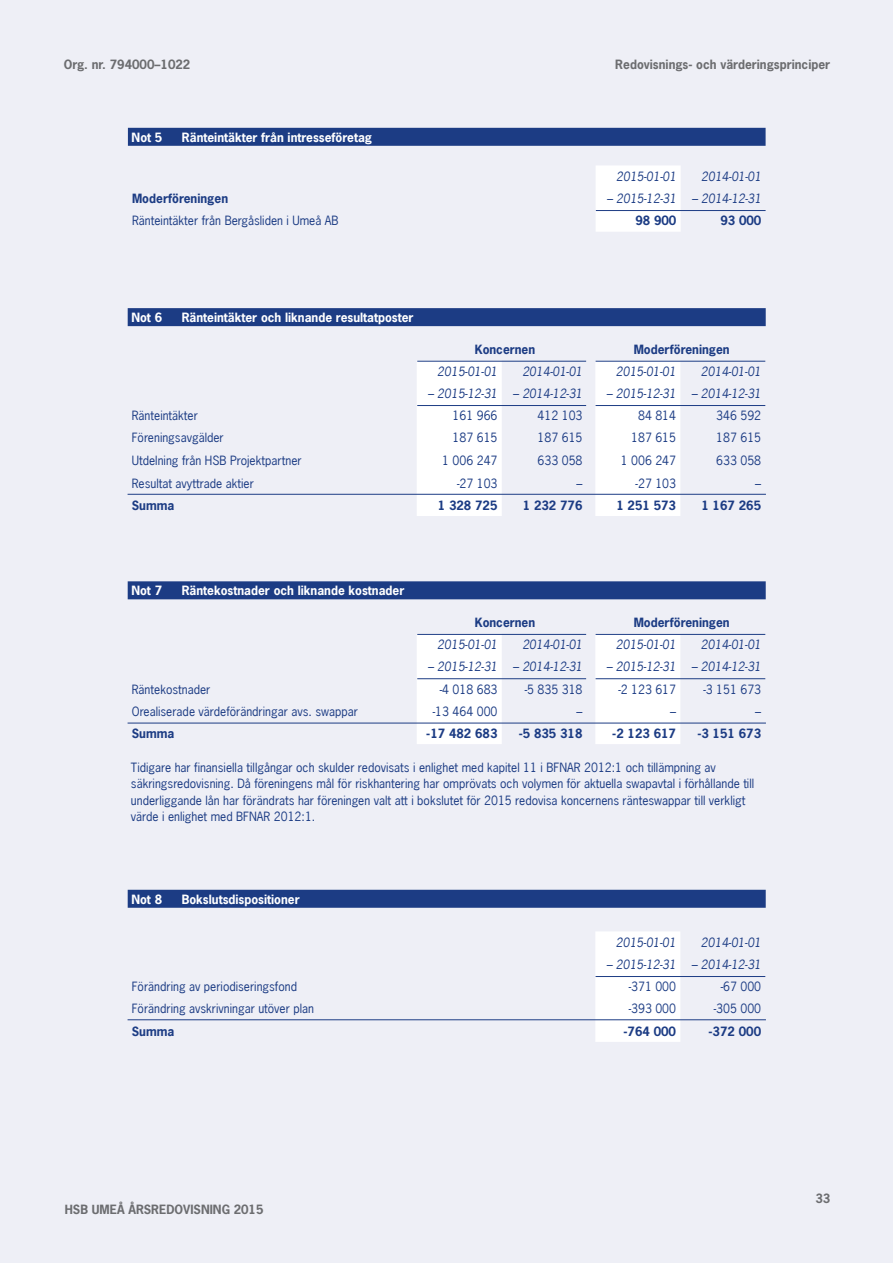
<style>
.page{position:relative;width:893px;height:1263px;background:#eeeff6}
.page>*{position:absolute;margin:0;border:0;box-sizing:border-box;transform-origin:0 0}
.Tabell___brödtext{font:12px/16.5px "News Gothic";color:#1c3c84}
.Tabell___siffror_hög{font:italic 12px "News Gothic";color:#1c3c84}
.Tabell___siffror_hög-2{font:12px "News Gothic";color:#1c3c84}
.Notlista___notnummer{font:700 12px "News Gothic";color:#fff}
.Tabell___siffror_hög-3{font:700 12px "News Gothic";color:#1c3c84}
.Kapitelrubrik__pagin{font:700 12px "News Gothic";color:#6c6d70}
.Tabell___kursiv{font:700 12px "News Gothic";color:#1c3c84}
.Tabell___brödtext_bo{font:700 12px "News Gothic";color:#1c3c84}
</style>
<div class="page">
<div style="left:596px;top:166px;width:85px;height:66px;background:#fff"></div>
<hr style="left:596px;top:210px;width:170px;height:1px;background:#1c3c84">
<div style="left:128px;top:128px;width:638px;height:18px;background:#1c3c84"></div>
<div style="left:128px;top:308px;width:638px;height:18px;background:#1c3c84"></div>
<div style="left:128px;top:581px;width:638px;height:18px;background:#1c3c84"></div>
<svg style="left:417px;top:360px;width:263px;height:156px"></svg>
<svg style="left:417px;top:634px;width:263px;height:110px"></svg>
<hr style="left:417px;top:405px;width:169px;height:1px;background:#1c3c84">
<hr style="left:417px;top:678px;width:169px;height:1px;background:#1c3c84">
<hr style="left:417px;top:361px;width:169px;height:1px;background:#1c3c84">
<hr style="left:417px;top:634px;width:169px;height:1px;background:#1c3c84">
<hr style="left:596px;top:405px;width:169px;height:1px;background:#1c3c84">
<hr style="left:596px;top:678px;width:169px;height:1px;background:#1c3c84">
<hr style="left:596px;top:361px;width:169px;height:1px;background:#1c3c84">
<hr style="left:596px;top:634px;width:169px;height:1px;background:#1c3c84">
<hr style="left:128px;top:494px;width:638px;height:1px;background:#1c3c84">
<hr style="left:128px;top:723px;width:638px;height:1px;background:#1c3c84">
<div style="left:128px;top:890px;width:638px;height:18px;background:#1c3c84"></div>
<div style="left:595px;top:932px;width:85px;height:110px;background:#fff"></div>
<hr style="left:596px;top:976px;width:169px;height:1px;background:#1c3c84">
<hr style="left:128px;top:1019px;width:638px;height:1px;background:#1c3c84">
<p class="Kapitelrubrik__pagin" style="left:64px;top:56px;width:128px">Org. nr. 794000–1022</p>
<p class="Notlista___notnummer" style="left:132px;top:129px;width:32px">Not 5</p>
<p class="Notlista___notnummer" style="left:182px;top:129px;width:192px">Ränteintäkter från intresseföretag</p>
<p class="Kapitelrubrik__pagin" style="left:615px;top:56px;width:216px">Redovisnings- och värderingsprinciper</p>
<p class="Tabell___siffror_hög" style="left:616px;top:169px;width:62px">2015-01-01</p>
<p class="Tabell___siffror_hög" style="left:701px;top:169px;width:62px">2014-01-01</p>
<p class="Tabell___kursiv" style="left:132px;top:191px;width:98px">Moderföreningen</p>
<p class="Tabell___siffror_hög" style="left:607px;top:191px;width:71px">– 2015-12-31</p>
<p class="Tabell___siffror_hög" style="left:692px;top:191px;width:71px">– 2014-12-31</p>
<p class="Tabell___brödtext" style="left:132px;top:212px;width:208px">Ränteintäkter från Bergåsliden i Umeå AB</p>
<p class="Tabell___siffror_hög-3" style="left:635px;top:213px;width:43px">98 900</p>
<p class="Tabell___siffror_hög-3" style="left:720px;top:213px;width:43px">93 000</p>
<p class="Notlista___notnummer" style="left:131px;top:309px;width:32px">Not 6</p>
<p class="Notlista___notnummer" style="left:182px;top:309px;width:233px">Ränteintäkter och liknande resultatposter</p>
<p class="Tabell___siffror_hög-3" style="left:475px;top:342px;width:62px">Koncernen</p>
<p class="Tabell___siffror_hög-3" style="left:634px;top:342px;width:98px">Moderföreningen</p>
<p class="Tabell___siffror_hög" style="left:437px;top:364px;width:62px">2015-01-01</p>
<p class="Tabell___siffror_hög" style="left:522px;top:364px;width:62px">2014-01-01</p>
<p class="Tabell___siffror_hög" style="left:616px;top:364px;width:62px">2015-01-01</p>
<p class="Tabell___siffror_hög" style="left:701px;top:364px;width:62px">2014-01-01</p>
<p class="Tabell___siffror_hög" style="left:428px;top:386px;width:71px">– 2015-12-31</p>
<p class="Tabell___siffror_hög" style="left:513px;top:386px;width:71px">– 2014-12-31</p>
<p class="Tabell___siffror_hög" style="left:606px;top:386px;width:71px">– 2015-12-31</p>
<p class="Tabell___siffror_hög" style="left:691px;top:386px;width:71px">– 2014-12-31</p>
<p class="Tabell___brödtext" style="left:132px;top:407px;width:68px">Ränteintäkter</p>
<p class="Tabell___siffror_hög-2" style="left:453px;top:408px;width:46px">161 966</p>
<p class="Tabell___siffror_hög-2" style="left:538px;top:408px;width:46px">412 103</p>
<p class="Tabell___siffror_hög-2" style="left:638px;top:408px;width:40px">84 814</p>
<p class="Tabell___siffror_hög-2" style="left:716px;top:408px;width:46px">346 592</p>
<p class="Tabell___brödtext" style="left:132px;top:430px;width:93px">Föreningsavgälder</p>
<p class="Tabell___siffror_hög-2" style="left:453px;top:430px;width:46px">187 615</p>
<p class="Tabell___siffror_hög-2" style="left:538px;top:430px;width:46px">187 615</p>
<p class="Tabell___siffror_hög-2" style="left:631px;top:430px;width:46px">187 615</p>
<p class="Tabell___siffror_hög-2" style="left:716px;top:430px;width:46px">187 615</p>
<p class="Tabell___brödtext" style="left:132px;top:452px;width:171px">Utdelning från HSB Projektpartner</p>
<p class="Tabell___siffror_hög-2" style="left:442px;top:452px;width:57px">1 006 247</p>
<p class="Tabell___siffror_hög-2" style="left:538px;top:452px;width:46px">633 058</p>
<p class="Tabell___siffror_hög-2" style="left:621px;top:452px;width:57px">1 006 247</p>
<p class="Tabell___siffror_hög-2" style="left:716px;top:452px;width:46px">633 058</p>
<p class="Tabell___brödtext" style="left:132px;top:475px;width:124px">Resultat avyttrade aktier</p>
<p class="Tabell___siffror_hög-2" style="left:457px;top:475px;width:42px">-27 103</p>
<p class="Tabell___siffror_hög-2" style="left:577px;top:475px;width:7px">–</p>
<p class="Tabell___siffror_hög-2" style="left:636px;top:475px;width:42px">-27 103</p>
<p class="Tabell___siffror_hög-2" style="left:755px;top:475px;width:7px">–</p>
<p class="Tabell___brödtext_bo" style="left:132px;top:497px;width:44px">Summa</p>
<p class="Tabell___siffror_hög-3" style="left:438px;top:497px;width:61px">1 328 725</p>
<p class="Tabell___siffror_hög-3" style="left:523px;top:497px;width:61px">1 232 776</p>
<p class="Tabell___siffror_hög-3" style="left:616px;top:497px;width:61px">1 251 573</p>
<p class="Tabell___siffror_hög-3" style="left:701px;top:497px;width:61px">1 167 265</p>
<p class="Notlista___notnummer" style="left:131px;top:583px;width:32px">Not 7</p>
<p class="Notlista___notnummer" style="left:182px;top:583px;width:224px">Räntekostnader och liknande kostnader</p>
<p class="Tabell___siffror_hög-3" style="left:475px;top:615px;width:62px">Koncernen</p>
<p class="Tabell___siffror_hög-3" style="left:634px;top:615px;width:98px">Moderföreningen</p>
<p class="Tabell___siffror_hög" style="left:437px;top:637px;width:62px">2015-01-01</p>
<p class="Tabell___siffror_hög" style="left:522px;top:637px;width:62px">2014-01-01</p>
<p class="Tabell___siffror_hög" style="left:616px;top:637px;width:62px">2015-01-01</p>
<p class="Tabell___siffror_hög" style="left:701px;top:637px;width:62px">2014-01-01</p>
<p class="Tabell___siffror_hög" style="left:428px;top:659px;width:71px">– 2015-12-31</p>
<p class="Tabell___siffror_hög" style="left:513px;top:659px;width:71px">– 2014-12-31</p>
<p class="Tabell___siffror_hög" style="left:606px;top:659px;width:71px">– 2015-12-31</p>
<p class="Tabell___siffror_hög" style="left:691px;top:659px;width:71px">– 2014-12-31</p>
<p class="Tabell___brödtext" style="left:132px;top:681px;width:80px">Räntekostnader</p>
<p class="Tabell___siffror_hög-2" style="left:440px;top:681px;width:59px">-4 018 683</p>
<p class="Tabell___siffror_hög-2" style="left:525px;top:681px;width:59px">-5 835 318</p>
<p class="Tabell___siffror_hög-2" style="left:618px;top:681px;width:59px">-2 123 617</p>
<p class="Tabell___siffror_hög-2" style="left:703px;top:681px;width:59px">-3 151 673</p>
<p class="Tabell___brödtext" style="left:132px;top:703px;width:228px">Orealiserade värdeförändringar avs. swappar</p>
<p class="Tabell___siffror_hög-2" style="left:433px;top:703px;width:66px">-13 464 000</p>
<p class="Tabell___siffror_hög-2" style="left:577px;top:703px;width:7px">–</p>
<p class="Tabell___siffror_hög-2" style="left:670px;top:703px;width:7px">–</p>
<p class="Tabell___siffror_hög-2" style="left:755px;top:703px;width:7px">–</p>
<p class="Tabell___brödtext_bo" style="left:132px;top:725px;width:44px">Summa</p>
<p class="Tabell___siffror_hög-3" style="left:426px;top:725px;width:73px">-17 482 683</p>
<p class="Tabell___siffror_hög-3" style="left:519px;top:725px;width:65px">-5 835 318</p>
<p class="Tabell___siffror_hög-3" style="left:612px;top:725px;width:65px">-2 123 617</p>
<p class="Tabell___siffror_hög-3" style="left:697px;top:725px;width:65px">-3 151 673</p>
<p class="Tabell___brödtext" style="left:131px;top:759px;width:625px">Tidigare har finansiella tillgångar och skulder redovisats i enlighet med kapitel 11 i BFNAR 2012:1 och tillämpning av säkringsredovisning. Då föreningens mål för riskhantering har omprövats och volymen för aktuella swapavtal i förhållande till underliggande lån har förändrats har föreningen valt att i bokslutet för 2015 redovisa koncernens ränteswappar till verkligt värde i enlighet med BFNAR 2012:1.</p>
<p class="Notlista___notnummer" style="left:131px;top:891px;width:32px">Not 8</p>
<p class="Notlista___notnummer" style="left:182px;top:891px;width:120px">Bokslutsdispositioner</p>
<p class="Tabell___siffror_hög" style="left:616px;top:935px;width:62px">2015-01-01</p>
<p class="Tabell___siffror_hög" style="left:701px;top:935px;width:62px">2014-01-01</p>
<p class="Tabell___siffror_hög" style="left:606px;top:957px;width:71px">– 2015-12-31</p>
<p class="Tabell___siffror_hög" style="left:691px;top:957px;width:71px">– 2014-12-31</p>
<p class="Tabell___brödtext" style="left:132px;top:978px;width:167px">Förändring av periodiseringsfond</p>
<p class="Tabell___siffror_hög-2" style="left:629px;top:979px;width:49px">-371 000</p>
<p class="Tabell___siffror_hög-2" style="left:721px;top:979px;width:42px">-67 000</p>
<p class="Tabell___brödtext" style="left:132px;top:1000px;width:184px">Förändring avskrivningar utöver plan</p>
<p class="Tabell___siffror_hög-2" style="left:629px;top:1001px;width:49px">-393 000</p>
<p class="Tabell___siffror_hög-2" style="left:714px;top:1001px;width:49px">-305 000</p>
<p class="Tabell___brödtext_bo" style="left:132px;top:1023px;width:44px">Summa</p>
<p class="Tabell___siffror_hög-3" style="left:623px;top:1023px;width:54px">-764 000</p>
<p class="Tabell___siffror_hög-3" style="left:708px;top:1023px;width:54px">-372 000</p>
<p class="Kapitelrubrik__pagin" style="left:65px;top:1201px;width:200px">HSB UMEÅ ÅRSREDOVISNING 2015</p>
<p class="Kapitelrubrik__pagin" style="left:815px;top:1191px;width:16px">33</p>
</div>
